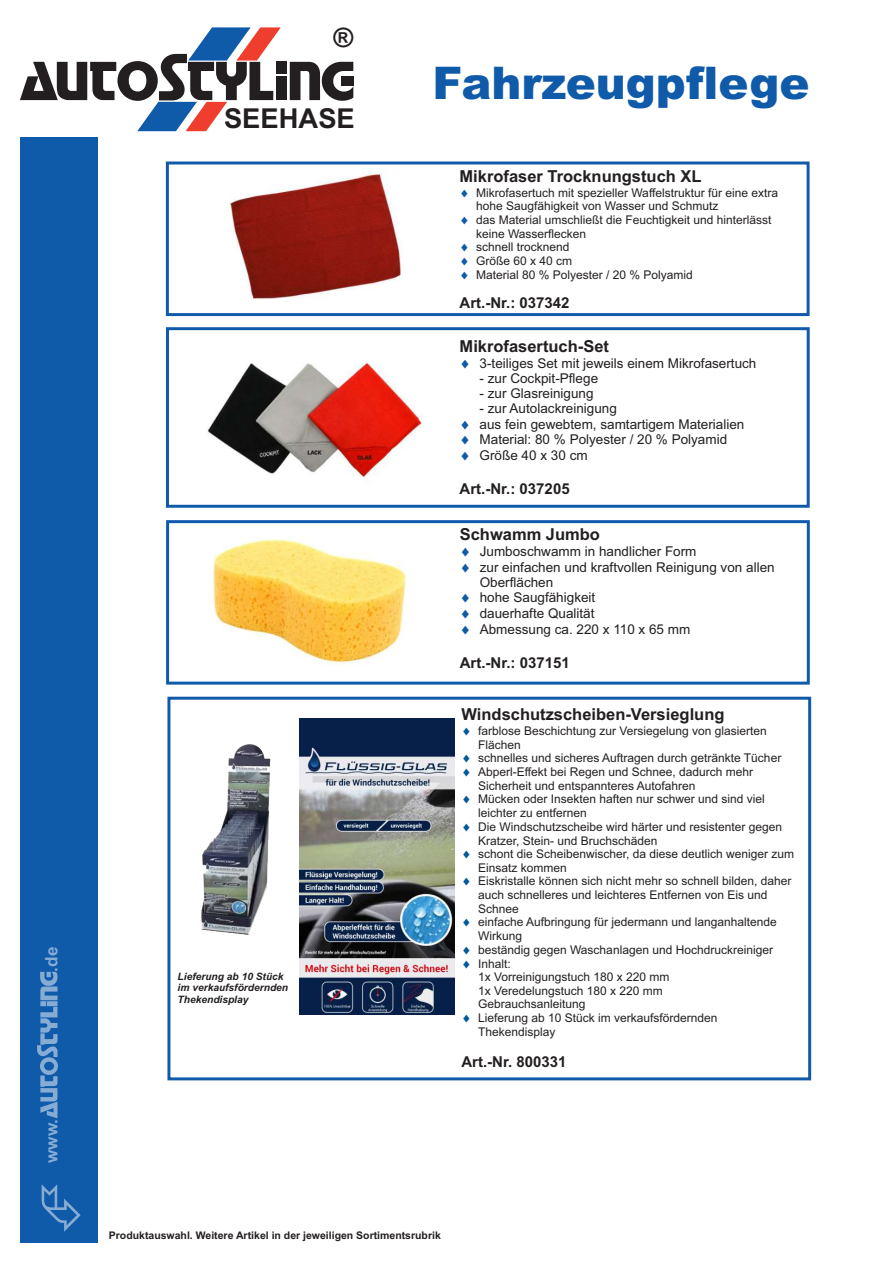
<style>
.page{position:relative;width:893px;height:1263px;background:#fff}
.page>*{position:absolute;margin:0;border:0;box-sizing:border-box;transform-origin:0 0}
.t1{font:900 45px "Arial";color:#105aaa}
.t2{font:700 27.45px "Arial";color:#231f20}
.t3{font:700 26.85px "Arial";color:#231f20}
.t4{font:700 17.1px "Arial";color:rgb(255 255 255/.5)}
.t5{font:700 16.5px "Arial";color:#231f20}
.t6{font:700 15px "Arial";color:#231f20}
.t7{font:13.5px/15.8px "Arial";color:#231f20}
.t8{font:12px/14px "Arial";color:#231f20}
.t9{font:700 10.5px "Arial";color:#231f20}
.t10{font:italic 700 10.2px/11.4px "Arial";color:#231f20}
.s1{color:#105aaa}
.s2{color:#005a9b}
</style>
<div class="page">
<div style="left:276px;top:76px;width:10px;height:24px;background:#231f20"></div>
<div style="left:276px;top:62px;width:10px;height:12px;background:#231f20"></div>
<svg style="left:20px;top:27px;width:261px;height:104px"></svg>
<svg style="left:290px;top:62px;width:63px;height:39px"></svg>
<div style="left:20px;top:138px;width:78px;height:1105px;background:#105aaa"></div>
<svg style="left:37px;top:972px;width:21px;height:146px"></svg>
<div style="left:166px;top:520px;width:644px;height:165px;border:3px solid #105aaa"></div>
<img style="left:213px;top:536px;width:194px;height:130px">
<div style="left:166px;top:327px;width:644px;height:181px;border:3px solid #105aaa"></div>
<img style="left:207px;top:362px;width:217px;height:121px">
<div style="left:166px;top:161px;width:644px;height:155px;border:3px solid #105aaa"></div>
<img style="left:223px;top:172px;width:179px;height:127px">
<svg style="left:167px;top:696px;width:645px;height:385px"></svg>
<img style="left:300px;top:719px;width:155px;height:295px">
<img style="left:196px;top:735px;width:78px;height:203px">
<h3 class="t4" style="left:45px;top:972px;width:26px;rotate:-90deg">.de</h3>
<h3 class="t4" style="left:45px;top:1163px;width:46px;rotate:-90deg">www.</h3>
<h3 class="t3" style="left:333px;top:28px;width:21px">®</h3>
<h2 class="t2" style="left:224px;top:108px;width:132px">SEEHASE</h2>
<p class="t10" style="left:178px;top:972px;width:112px">Lieferung ab 10 Stück im verkaufsfördernden<br>Thekendisplay</p>
<h1 class="t1" style="left:432px;top:66px;width:379px">Fahrzeugpflege</h1>
<h3 class="t5" style="left:459px;top:170px;width:244px">Mikrofaser Trocknungstuch XL</h3>
<p class="t8" style="left:476px;top:186px;width:304px;text-indent:-17px"><span class="s1">◻</span> Mikrofasertuch mit spezieller Waffelstruktur für eine extra hohe Saugfähigkeit von Wasser und Schmutz</p>
<p class="t8" style="left:476px;top:214px;width:297px;text-indent:-17px"><span class="s1">◻</span> das Material umschließt die Feuchtigkeit und hinterlässt keine Wasserflecken</p>
<p class="t8" style="left:459px;top:241px;width:111px"><span class="s1">◻</span> schnell trocknend</p>
<p class="t8" style="left:459px;top:255px;width:114px"><span class="s1">◻</span> Größe 60 x 40 cm</p>
<p class="t8" style="left:459px;top:269px;width:235px"><span class="s1">◻</span> Material 80 % Polyester / 20 % Polyamid</p>
<p class="t6" style="left:459px;top:297px;width:112px">Art.-Nr.: 037342</p>
<h3 class="t5" style="left:460px;top:340px;width:151px">Mikrofasertuch-Set</h3>
<p class="t7" style="left:460px;top:356px;width:298px"><span class="s1">◻</span> 3-teiliges Set mit jeweils einem Mikrofasertuch</p>
<p class="t7" style="left:480px;top:372px;width:120px">- zur Cockpit-Pflege</p>
<p class="t7" style="left:480px;top:387px;width:116px">- zur Glasreinigung</p>
<p class="t7" style="left:480px;top:402px;width:139px">- zur Autolackreinigung</p>
<p class="t7" style="left:460px;top:417px;width:286px"><span class="s1">◻</span> aus fein gewebtem, samtartigem Materialien</p>
<p class="t7" style="left:460px;top:433px;width:269px"><span class="s1">◻</span> Material: 80 % Polyester / 20 % Polyamid</p>
<p class="t7" style="left:460px;top:448px;width:130px"><span class="s1">◻</span> Größe 40 x 30 cm</p>
<p class="t6" style="left:460px;top:483px;width:112px">Art.-Nr.: 037205</p>
<h3 class="t5" style="left:460px;top:528px;width:142px">Schwamm Jumbo</h3>
<p class="t7" style="left:460px;top:544px;width:238px"><span class="s1">◻</span> Jumboschwamm in handlicher Form</p>
<p class="t7" style="left:480px;top:560px;width:296px;text-indent:-20px"><span class="s1">◻</span> zur einfachen und kraftvollen Reinigung von allen<br>Oberflächen</p>
<p class="t7" style="left:460px;top:591px;width:137px"><span class="s1">◻</span> hohe Saugfähigkeit</p>
<p class="t7" style="left:460px;top:607px;width:136px"><span class="s1">◻</span> dauerhafte Qualität</p>
<p class="t7" style="left:460px;top:622px;width:232px"><span class="s1">◻</span> Abmessung ca. 220 x 110 x 65 mm</p>
<p class="t6" style="left:460px;top:657px;width:112px">Art.-Nr.: 037151</p>
<h3 class="t5" style="left:461px;top:708px;width:264px">Windschutzscheiben-Versieglung</h3>
<p class="t8" style="left:478px;top:724px;width:290px;text-indent:-17px"><span class="s2">◻</span> farblose Beschichtung zur Versiegelung von glasierten<br>Flächen</p>
<p class="t8" style="left:461px;top:752px;width:321px"><span class="s2">◻</span> schnelles und sicheres Auftragen durch getränkte Tücher</p>
<p class="t8" style="left:478px;top:793px;width:288px;text-indent:-17px"><span class="s2">◻</span> Mücken oder Insekten haften nur schwer und sind viel leichter zu entfernen</p>
<p class="t8" style="left:478px;top:820px;width:306px;text-indent:-17px"><span class="s2">◻</span> Die Windschutzscheibe wird härter und resistenter gegen<br>Kratzer, Stein- und Bruchschäden</p>
<p class="t8" style="left:478px;top:766px;width:277px;text-indent:-17px"><span class="s2">◻</span> Abperl-Effekt bei Regen und Schnee, dadurch mehr<br>Sicherheit und entspannteres Autofahren</p>
<p class="t8" style="left:478px;top:848px;width:318px;text-indent:-17px"><span class="s2">◻</span> schont die Scheibenwischer, da diese deutlich weniger zum<br>Einsatz kommen</p>
<p class="t8" style="left:478px;top:875px;width:315px;text-indent:-17px"><span class="s2">◻</span> Eiskristalle können sich nicht mehr so schnell bilden, daher auch schnelleres und leichteres Entfernen von Eis und<br>Schnee</p>
<p class="t8" style="left:478px;top:916px;width:300px;text-indent:-17px"><span class="s2">◻</span> einfache Aufbringung für jedermann und langanhaltende<br>Wirkung</p>
<p class="t8" style="left:461px;top:943px;width:313px"><span class="s2">◻</span> beständig gegen Waschanlagen und Hochdruckreiniger</p>
<p class="t8" style="left:478px;top:957px;width:193px;text-indent:-17px"><span class="s2">◻</span> Inhalt:<br>1x Vorreinigungstuch 180 x 220 mm<br>1x Veredelungstuch 180 x 220 mm<br>Gebrauchsanleitung</p>
<p class="t8" style="left:478px;top:1011px;width:241px;text-indent:-17px"><span class="s2">◻</span> Lieferung ab 10 Stück im verkaufsfördernden<br>Thekendisplay</p>
<p class="t6" style="left:461px;top:1056px;width:107px">Art.-Nr. 800331</p>
<p class="t9" style="left:109px;top:1231px;width:334px">Produktauswahl. Weitere Artikel in der jeweiligen Sortimentsrubrik</p>
</div>
